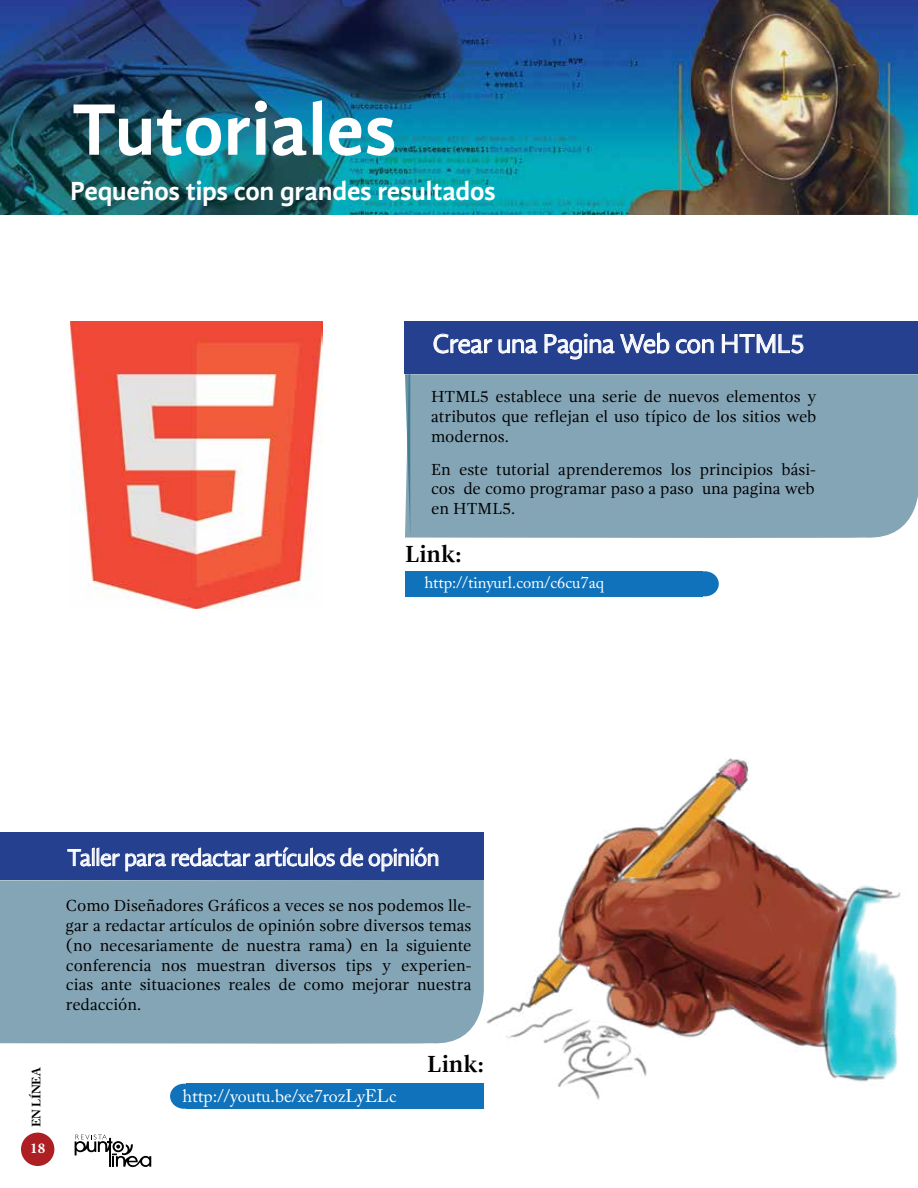
<style>
.page{position:relative;width:918px;height:1188px;background:#fff}
.page>*{position:absolute;margin:0;border:0;box-sizing:border-box;transform-origin:0 0}
.t1{font:700 75px "Gandhi Sans";color:#fff}
.t2{font:700 27px "Gandhi Sans";letter-spacing:-.01em;color:#fff}
.t3{font:27px "Gandhi Sans";letter-spacing:-.025em;color:#fff}
.t4{font:24px "Gandhi Sans";letter-spacing:-.03em;color:#fff}
.t5{font:700 24px "Gandhi Serif";color:#000}
.t6{font:18px "Adobe Caslon Pro";color:#fff}
.t7{font:16.5px/19.8px "Gandhi Serif";color:#000;text-align:justify}
.t8{font:16.5px "Adobe Caslon Pro";color:#fff}
.t9{font:700 15px "Minion Pro";color:#fff}
.t10{font:700 12px "Adobe Caslon Pro";color:#000}
</style>
<div class="page">
<div style="left:405px;top:374px;width:513px;height:164px;background:#84a5b6"></div>
<div style="left:0;top:880px;width:484px;height:164px;background:#84a5b6"></div>
<svg style="left:405px;top:374px;width:5px;height:163px"></svg>
<img style="left:0;top:0;width:918px;height:215px">
<div style="left:186px;top:1084px;width:298px;height:25px;background:#1072ba"></div>
<div style="left:170px;top:1084px;width:28px;height:25px;background:#1072ba;border-radius:50%"></div>
<div style="left:405px;top:571px;width:298px;height:25px;background:#1072ba"></div>
<div style="left:691px;top:571px;width:28px;height:25px;background:#1072ba;border-radius:50%"></div>
<div style="left:0;top:833px;width:484px;height:47px;background:#25408f"></div>
<div style="left:405px;top:322px;width:513px;height:52px;background:#25408f"></div>
<svg style="left:433px;top:333px;width:105px;height:21px"></svg>
<svg style="left:544px;top:332px;width:126px;height:28px"></svg>
<svg style="left:676px;top:339px;width:38px;height:15px"></svg>
<svg style="left:722px;top:334px;width:82px;height:20px"></svg>
<svg style="left:67px;top:849px;width:24px;height:18px"></svg>
<div style="left:92px;top:848px;width:3px;height:18px;border:1px solid #fff"></div>
<svg style="left:97px;top:848px;width:69px;height:24px"></svg>
<svg style="left:172px;top:847px;width:267px;height:25px"></svg>
<img style="left:486px;top:758px;width:415px;height:342px">
<img style="left:70px;top:322px;width:253px;height:286px">
<svg style="left:75px;top:1135px;width:76px;height:33px"></svg>
<svg style="left:21px;top:1132px;width:34px;height:34px"></svg>
<h1 class="t1" style="left:70px;top:86px;width:328px">Tutoriales</h1>
<h2 class="t2" style="left:70px;top:175px;width:427px">Pequeños tips con grandes resultados</h2>
<h2 class="t3" style="left:433px;top:328px;width:374px">Crear una Pagina Web con HTML5</h2>
<p class="t7" style="left:431px;top:387px;width:387px">HTML5 establece una serie de nuevos elementos y atributos que reflejan el uso típico de los sitios web modernos.</p>
<p class="t7" style="left:431px;top:459px;width:386px">En este tutorial aprenderemos los principios bási&shy;cos de como programar paso a paso una pagina web en HTML5.</p>
<h3 class="t5" style="left:405px;top:540px;width:58px">Link:</h3>
<p class="t8" style="left:424px;top:572px;width:181px">http://tinyurl.com/c6cu7aq</p>
<p class="t10" style="left:29px;top:1127px;width:62px;rotate:-90deg">EN LÍNEA</p>
<p class="t9" style="left:30px;top:1137px;width:16px">18</p>
<h3 class="t4" style="left:67px;top:844px;width:374px">Taller para redactar artículos de opinión</h3>
<p class="t7" style="left:66px;top:896px;width:407px">Como Diseñadores Gráficos a veces se nos podemos lle&shy;gar a redactar artículos de opinión sobre diversos temas (no necesariamente de nuestra rama) en la siguiente conferencia nos muestran diversos tips y experien&shy;cias ante situaciones reales de como mejorar nuestra redacción.</p>
<p class="t6" style="left:182px;top:1085px;width:216px">http://youtu.be/xe7rozLyELc</p>
<h3 class="t5" style="left:427px;top:1050px;width:58px">Link:</h3>
</div>
